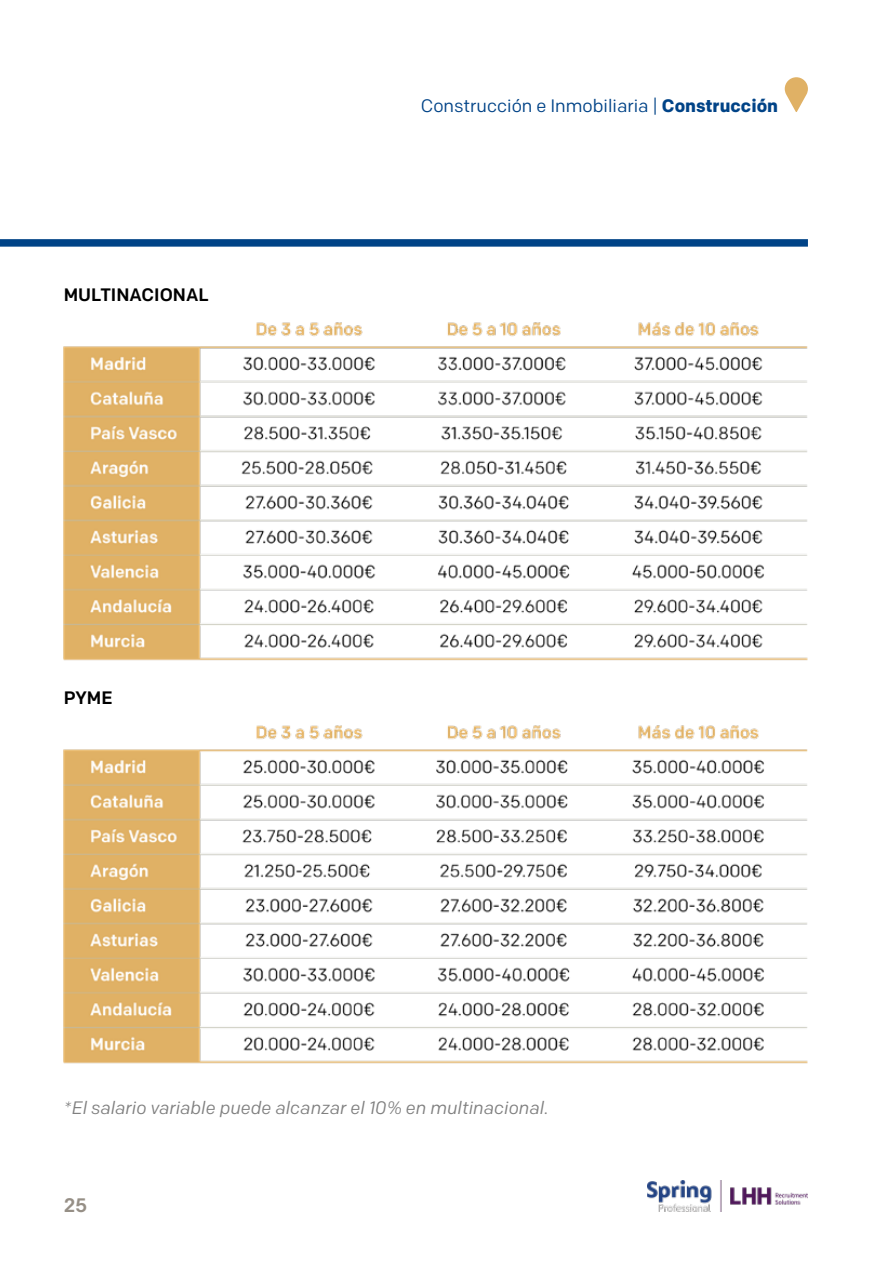
<style>
.page{position:relative;width:893px;height:1263px;background:#fff}
.page>*{position:absolute;margin:0;border:0;box-sizing:border-box;transform-origin:0 0}
.t1{font:500 19.5px "Colfax";color:#968f86}
.t2{font:italic 18px "Colfax";color:#808080}
.t3{font:18px "Colfax";color:#004387}
.t4{font:500 18px "Colfax";color:#000}
.s1{font-weight:700}
</style>
<div class="page">
<svg style="left:785px;top:77px;width:23px;height:35px"></svg>
<div style="left:0;top:239px;width:808px;height:8px;background:#004387"></div>
<img style="left:647px;top:1180px;width:161px;height:32px">
<img style="left:64px;top:725px;width:744px;height:339px">
<img style="left:64px;top:322px;width:744px;height:339px">
<p class="t4" style="left:64px;top:283px;width:147px">MULTINACIONAL</p>
<p class="t4" style="left:64px;top:687px;width:50px">PYME</p>
<p class="t3" style="left:421px;top:95px;width:359px">Construcción e Inmobiliaria | <span class="s1">Construcción</span></p>
<p class="t2" style="left:64px;top:1097px;width:486px">*El salario variable puede alcanzar el 10% en multinacional.</p>
<p class="t1" style="left:64px;top:1193px;width:25px">25</p>
</div>
